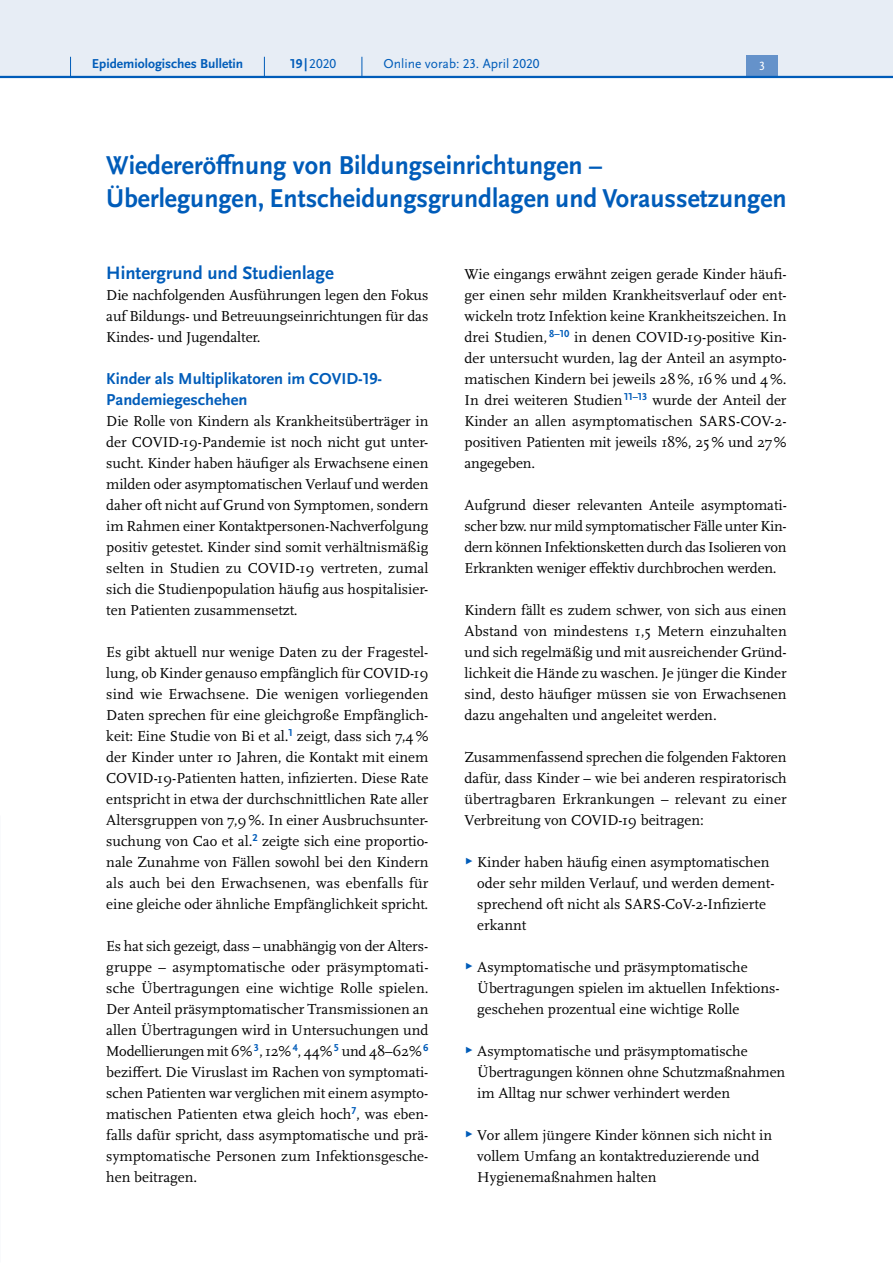
<style>
.page{position:relative;width:893px;height:1263px;background:#fff}
.page>*{position:absolute;margin:0;border:0;box-sizing:border-box;transform-origin:0 0}
.t1{font:700 27px/33px "Scala Sans Pro";color:#005cb9;scale:.96 1}
.t2{font:700 18.75px "Scala Sans Pro";color:#005cb9}
.t3{font:700 16.5px/21px "Scala Sans Pro";color:#005cb9}
.t4{font:15px/21px "Scala Pro";color:#000;text-align:justify}
.t5{font:13.5px "Scala Sans Pro";color:#005cb9}
.t6{font:700 13.5px "Scala Sans Pro";color:#005cb9}
.t7{font:12.45px "Scala Sans Pro";color:#fff}
.s1{font-weight:700}
.s2{font-family:"Scala Sans Pro";font-size:9px;color:#005cb9}
</style>
<div class="page">
<div style="left:0;top:0;width:893px;height:77px;background:#e7edf5"></div>
<div style="left:746px;top:55px;width:32px;height:21px;background:#6592ca"></div>
<hr style="left:0;top:76px;width:893px;height:2px;background:#005cb9">
<svg style="left:70px;top:57px;width:1px;height:19px"></svg>
<svg style="left:264px;top:57px;width:1px;height:19px"></svg>
<svg style="left:362px;top:57px;width:1px;height:19px"></svg>
<p class="t6" style="left:92px;top:55px;width:153px">Epidemiologisches Bulletin</p>
<p class="t5" style="left:290px;top:55px;width:47px"><span class="s1">19 |</span>2020</p>
<p class="t5" style="left:384px;top:55px;width:158px">Online vorab: 23. April 2020</p>
<p class="t7" style="left:759px;top:59px;width:7px">3</p>
<h1 class="t1" style="left:106px;top:148px;width:710px">Wiedereröffnung von Bildungseinrichtungen –<br>Überlegungen, Entscheidungsgrundlagen und Voraussetzungen</h1>
<p class="t2" style="left:106px;top:261px;width:229px">Hintergrund und Studienlage</p>
<p class="t4" style="left:106px;top:284px;width:324px">Die nachfolgenden Ausführungen legen den Fokus auf Bildungs- und Betreuungseinrichtungen für das Kindes- und Jugendalter.</p>
<p class="t3" style="left:106px;top:368px;width:277px">Kinder als Multiplikatoren im COVID-19-<br>Pandemiegeschehen</p>
<p class="t4" style="left:106px;top:410px;width:324px">Die Rolle von Kindern als Krankheitsüberträger in der COVID-19-Pandemie ist noch nicht gut unter&shy;sucht. Kinder haben häufiger als Erwachsene einen milden oder asymptomatischen Verlauf und werden daher oft nicht auf Grund von Symptomen, sondern im Rahmen einer Kontaktpersonen-Nachverfolgung positiv getestet. Kinder sind somit verhältnismäßig selten in Studien zu COVID-19 vertreten, zumal sich die Studienpopulation häufig aus hospitalisier&shy;ten Patienten zusammensetzt.</p>
<p class="t4" style="left:106px;top:641px;width:324px">Es gibt aktuell nur wenige Daten zu der Fragestel&shy;lung, ob Kinder genauso empfänglich für COVID-19 sind wie Erwachsene. Die wenigen vorliegenden Daten sprechen für eine gleichgroße Empfänglich&shy;keit: Eine Studie von Bi et al.<sup>1</sup> zeigt, dass sich 7,4% der Kinder unter 10 Jahren, die Kontakt mit einem COVID-19-Patienten hatten, infizierten. Diese Rate entspricht in etwa der durchschnittlichen Rate aller Altersgruppen von 7,9%. In einer Ausbruchsunter&shy;suchung von Cao et al.<sup>2</sup> zeigte sich eine proportio&shy;nale Zunahme von Fällen sowohl bei den Kindern als auch bei den Erwachsenen, was ebenfalls für eine gleiche oder ähnliche Empfänglichkeit spricht.</p>
<p class="t4" style="left:106px;top:935px;width:324px">Es hat sich gezeigt, dass – unabhängig von der Alters&shy;gruppe – asymptomatische oder präsymptomati&shy;sche Übertragungen eine wichtige Rolle spielen.<br>Der Anteil präsymptomatischer Transmissionen an allen Übertragungen wird in Untersuchungen und Modellierungen mit 6%<sup>3</sup>, 12%<sup>4</sup>, 44%<sup>5</sup> und 48–62%<sup>6 </sup>beziffert. Die Viruslast im Rachen von symptomati&shy;schen Patienten war verglichen mit einem asympto&shy;matischen Patienten etwa gleich hoch<sup>7</sup>, was eben&shy;falls dafür spricht, dass asymptomatische und prä&shy;symptomatische Personen zum Infektionsgesche&shy;hen beitragen.</p>
<p class="t4" style="left:465px;top:263px;width:324px">Wie eingangs erwähnt zeigen gerade Kinder häufi&shy;ger einen sehr milden Krankheitsverlauf oder ent&shy;wickeln trotz Infektion keine Krankheitszeichen. In drei Studien, <sup>8–10</sup> in denen COVID-19-positive Kin&shy;der untersucht wurden, lag der Anteil an asympto&shy;matischen Kindern bei jeweils 28%, 16% und 4%.<br>In drei weiteren Studien <sup>11–13</sup> wurde der Anteil der Kinder an allen asymptomatischen SARS-COV-2- positiven Patienten mit jeweils 18%, 25% und 27% angegeben.</p>
<p class="t4" style="left:465px;top:494px;width:324px">Aufgrund dieser relevanten Anteile asymptomati&shy;scher bzw. nur mild symptomatischer Fälle unter Kin&shy;dern können Infektionsketten durch das Isolieren von Erkrankten weniger effektiv durchbrochen werden.</p>
<p class="t4" style="left:465px;top:599px;width:324px">Kindern fällt es zudem schwer, von sich aus einen Abstand von mindestens 1,5 Metern einzuhalten und sich regelmäßig und mit ausreichender Gründ&shy;lichkeit die Hände zu waschen. Je jünger die Kinder sind, desto häufiger müssen sie von Erwachsenen dazu angehalten und angeleitet werden.</p>
<p class="t4" style="left:465px;top:746px;width:324px">Zusammenfassend sprechen die folgenden Faktoren dafür, dass Kinder – wie bei anderen respiratorisch übertragbaren Erkrankungen – relevant zu einer Verbreitung von COVID-19 beitragen:</p>
<p class="t4" style="left:477px;top:851px;width:299px;text-align:left;text-indent:-13px"><span class="s2">▶</span> Kinder haben häufig einen asymptomatischen oder sehr milden Verlauf, und werden dement&shy;sprechend oft nicht als SARS-CoV-2-Infizierte erkannt</p>
<p class="t4" style="left:477px;top:956px;width:304px;text-align:left;text-indent:-13px"><span class="s2">▶</span> Asymptomatische und präsymptomatische<br>Übertragungen spielen im aktuellen Infektions&shy;geschehen prozentual eine wichtige Rolle</p>
<p class="t4" style="left:477px;top:1040px;width:309px;text-align:left;text-indent:-13px"><span class="s2">▶</span> Asymptomatische und präsymptomatische<br>Übertragungen können ohne Schutzmaßnahmen im Alltag nur schwer verhindert werden</p>
<p class="t4" style="left:477px;top:1124px;width:296px;text-align:left;text-indent:-13px"><span class="s2">▶</span> Vor allem jüngere Kinder können sich nicht in vollem Umfang an kontaktreduzierende und<br>Hygienemaßnahmen halten</p>
</div>
